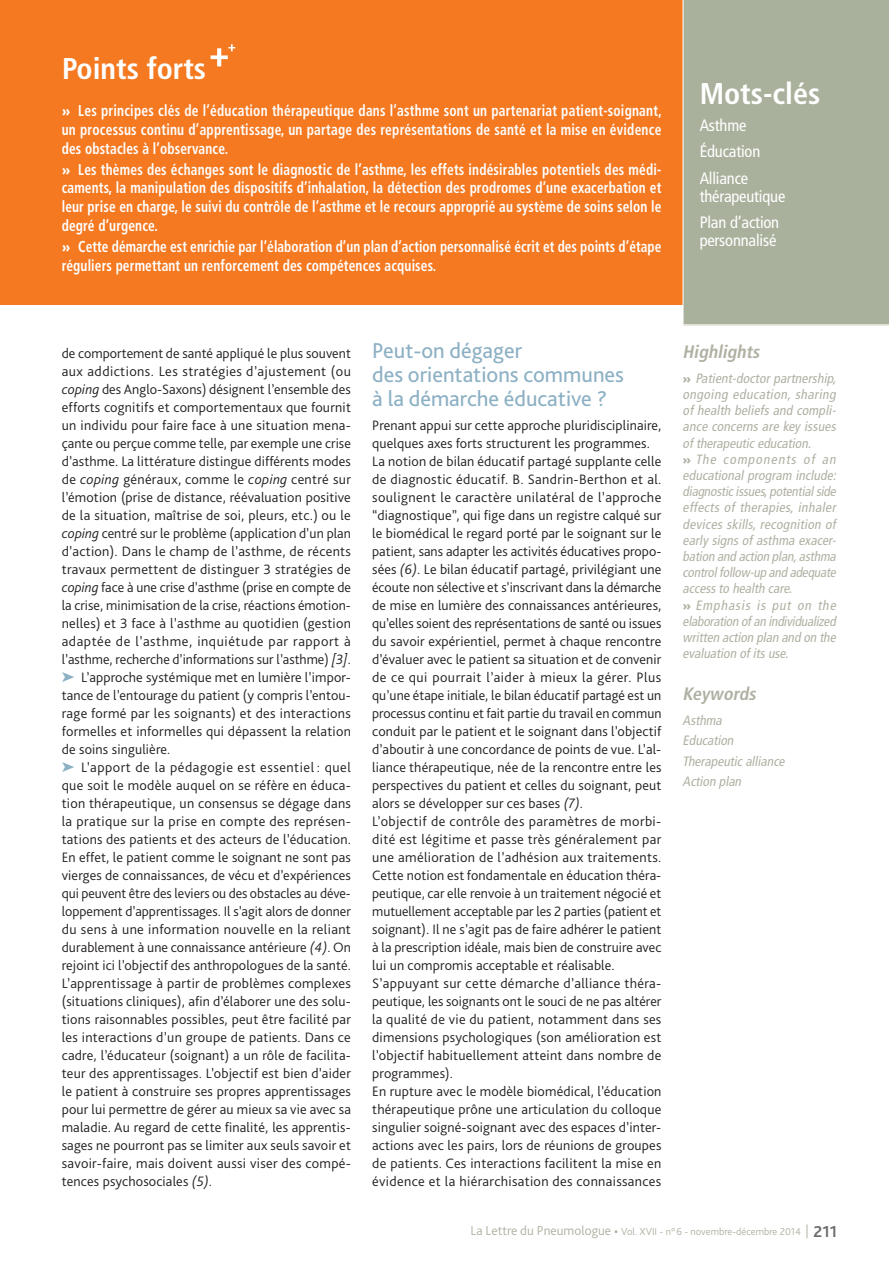
<style>
.page{position:relative;width:889px;height:1268px;background:#fff}
.page>*{position:absolute;margin:0;border:0;box-sizing:border-box;transform-origin:0 0}
.t1{font:700 condensed 30px "Frutiger LT Std";color:#fff}
.t2{font:22.5px/24px "Bliss Pro";color:#8cb0c4}
.t3{font:italic 700 condensed 18px "Frutiger LT Std";color:#b1b0a3}
.t4{font:condensed 16.5px/26.5px "Frutiger LT Std";letter-spacing:-.01em;color:#fff}
.t5{font:700 condensed 15.75px/18.8px "Frutiger LT Std";letter-spacing:.01em;color:#fff;text-align:justify;scale:.85 1}
.t6{font:700 condensed 15.75px/18.8px "Frutiger LT Std";letter-spacing:.01em;color:#fff;scale:.84 1}
.t7{font:300 14.25px/18px "Bliss Pro";letter-spacing:.01em;color:#231f20}
.t8{font:italic condensed 13.5px/16.2px "Frutiger LT Std";letter-spacing:.015em;color:#b1b0a3}
.t9{font:300 10.5px "Bliss Pro";color:#b1b0a3}
.s1{font-family:"Bliss Pro";font-weight:800;font-stretch:normal}
.s2{font-style:italic}
.s3{color:#8cb0c4}
.s4{font-family:"Bliss Pro";font-weight:800;font-style:normal;font-stretch:normal}
.s5{font-size:13.5px}
.s6{font-weight:700;font-size:16.5px;color:#6c6d70}
</style>
<div class="page">
<div style="left:0;top:0;width:889px;height:304px;background:#f47921"></div>
<div style="left:683px;top:0;width:206px;height:324px;background:#a9b19c"></div>
<hr style="left:683px;top:324px;width:206px;height:2px;background:#dcdcd1">
<svg style="left:211px;top:44px;width:24px;height:22px"></svg>
<h1 class="t1" style="left:62px;top:57px;width:145px">Points forts</h1>
<p class="t5" style="left:62px;top:103px;width:707px"><span class="s1">»</span> Les principes clés de l’éducation thérapeutique dans l’asthme sont un partenariat patient-soignant, un processus continu d’apprentissage, un partage des représentations de santé et la mise en évidence des obstacles à l’observance.</p>
<p class="t5" style="left:62px;top:161px;width:707px"><span class="s1">»</span> Les thèmes des échanges sont le diagnostic de l’asthme, les effets indésirables potentiels des médi&shy;caments, la manipulation des dispositifs d’inhalation, la détection des prodromes d’une exacerbation et leur prise en charge, le suivi du contrôle de l’asthme et le recours approprié au système de soins selon le degré d’urgence.</p>
<p class="t6" style="left:62px;top:238px;width:715px"><span class="s1">»</span> Cette démarche est enrichie par l’élaboration d’un plan d’action personnalisé écrit et des points d’étape réguliers permettant un renforcement des compétences acquises.</p>
<h1 class="t1" style="left:700px;top:82px;width:122px">Mots-clés</h1>
<p class="t4" style="left:700px;top:113px;width:62px">Asthme<br>Éducation<br>Alliance</p>
<p class="t4" style="left:700px;top:184px;width:87px">thérapeutique<br>Plan d’action</p>
<p class="t4" style="left:700px;top:229px;width:78px">personnalisé</p>
<p class="t7" style="left:62px;top:346px;width:291px">de comportement de santé appliqué le plus souvent aux addictions. Les stratégies d’ajustement (ou <span class="s2">coping</span> des Anglo-Saxons) désignent l’ensemble des efforts cognitifs et comportementaux que fournit un individu pour faire face à une situation mena&shy;çante ou perçue comme telle, par exemple une crise d’asthme. La littérature distingue différents modes de <span class="s2">coping</span> généraux, comme le <span class="s2">coping</span> centré sur l’émotion (prise de distance, réévaluation positive de la situation, maîtrise de soi, pleurs, etc.) ou le <span class="s2">coping</span> centré sur le problème (application d’un plan d’action). Dans le champ de l’asthme, de récents travaux permettent de distinguer 3 stratégies de <span class="s2">coping</span> face à une crise d’asthme (prise en compte de la crise, minimisation de la crise, réactions émotion&shy;nelles) et 3 face à l’asthme au quotidien (gestion adaptée de l’asthme, inquiétude par rapport à l’asthme, recherche d’informations sur l’asthme) <span class="s2">[3]</span>. <span class="s3">➤</span> L’approche systémique met en lumière l’impor&shy;tance de l’entourage du patient (y compris l’entou&shy;rage formé par les soignants) et des interactions formelles et informelles qui dépassent la relation de soins singulière.<br><span class="s3">➤</span> L’apport de la pédagogie est essentiel : quel que soit le modèle auquel on se réfère en éduca&shy;tion thérapeutique, un consensus se dégage dans la pratique sur la prise en compte des représen&shy;tations des patients et des acteurs de l’éducation.<br>En effet, le patient comme le soignant ne sont pas vierges de connaissances, de vécu et d’expériences qui peuvent être des leviers ou des obstacles au déve&shy;loppement d’apprentissages. Il s’agit alors de donner du sens à une information nouvelle en la reliant durablement à une connaissance antérieure <span class="s2">(4)</span>. On rejoint ici l’objectif des anthropologues de la santé.<br>L’apprentissage à partir de problèmes complexes (situations cliniques), afin d’élaborer une des solu&shy;tions raisonnables possibles, peut être facilité par les interactions d’un groupe de patients. Dans ce cadre, l’éducateur (soignant) a un rôle de facilita&shy;teur des apprentissages. L’objectif est bien d’aider le patient à construire ses propres apprentissages pour lui permettre de gérer au mieux sa vie avec sa maladie. Au regard de cette finalité, les apprentis&shy;sages ne pourront pas se limiter aux seuls savoir et savoir-faire, mais doivent aussi viser des compé&shy;tences psychosociales <span class="s2">(5)</span>.</p>
<h2 class="t2" style="left:372px;top:341px;width:253px">Peut-on dégager<br>des orientations communes à la démarche éducative ?</h2>
<p class="t7" style="left:372px;top:418px;width:291px">Prenant appui sur cette approche pluridisciplinaire, quelques axes forts structurent les programmes.<br>La notion de bilan éducatif partagé supplante celle de diagnostic éducatif. B. Sandrin-Berthon et al. soulignent le caractère unilatéral de l’approche “diagnostique”, qui fige dans un registre calqué sur le biomédical le regard porté par le soignant sur le patient, sans adapter les activités éducatives propo&shy;sées <span class="s2">(6)</span>. Le bilan éducatif partagé, privilégiant une écoute non sélective et s’inscrivant dans la démarche de mise en lumière des connaissances antérieures, qu’elles soient des représentations de santé ou issues du savoir expérientiel, permet à chaque rencontre d’évaluer avec le patient sa situation et de convenir de ce qui pourrait l’aider à mieux la gérer. Plus qu’une étape initiale, le bilan éducatif partagé est un processus continu et fait partie du travail en commun conduit par le patient et le soignant dans l’objectif d’aboutir à une concordance de points de vue. L’al&shy;liance thérapeutique, née de la rencontre entre les perspectives du patient et celles du soignant, peut alors se développer sur ces bases <span class="s2">(7)</span>.<br>L’objectif de contrôle des paramètres de morbi&shy;dité est légitime et passe très généralement par une amélioration de l’adhésion aux traitements.<br>Cette notion est fondamentale en éducation théra&shy;peutique, car elle renvoie à un traitement négocié et mutuellement acceptable par les 2 parties (patient et soignant). Il ne s’agit pas de faire adhérer le patient à la prescription idéale, mais bien de construire avec lui un compromis acceptable et réalisable.<br>S’appuyant sur cette démarche d’alliance théra&shy;peutique, les soignants ont le souci de ne pas altérer la qualité de vie du patient, notamment dans ses dimensions psychologiques (son amélioration est l’objectif habituellement atteint dans nombre de programmes).<br>En rupture avec le modèle biomédical, l’éducation thérapeutique prône une articulation du colloque singulier soigné-soignant avec des espaces d’inter&shy;actions avec les pairs, lors de réunions de groupes de patients. Ces interactions facilitent la mise en évidence et la hiérarchisation des connaissances</p>
<p class="t3" style="left:683px;top:345px;width:81px">Highlights</p>
<p class="t8" style="left:683px;top:371px;width:157px"><span class="s4">»</span> Patient-doctor partnership, ongoing education, sharing of health beliefs and compli&shy;ance concerns are key issues of therapeutic education.<br><span class="s4">»</span> The components of an educational program include: diagnostic issues,potentialside effects of therapies, inhaler devices skills, recognition of early signs of asthma exacer&shy;bation and action plan,asthma controlfollow-up and adequate access to health care.<br><span class="s4">»</span> Emphasis is put on the elaboration of an individualized written action plan and on the evaluation of its use.</p>
<p class="t3" style="left:683px;top:687px;width:78px">Keywords</p>
<p class="t8" style="left:683px;top:711px;width:106px;line-height:20.4px">Asthma<br>Education<br>Therapeutic alliance<br>Action plan</p>
<p class="t9" style="left:471px;top:1228px;width:368px"><span class="s5">La Lettre du Pneumologue •</span> Vol. XVII - n° 6 - novembre-décembre 2014 <span class="s5">|</span> <span class="s6">211</span></p>
</div>
